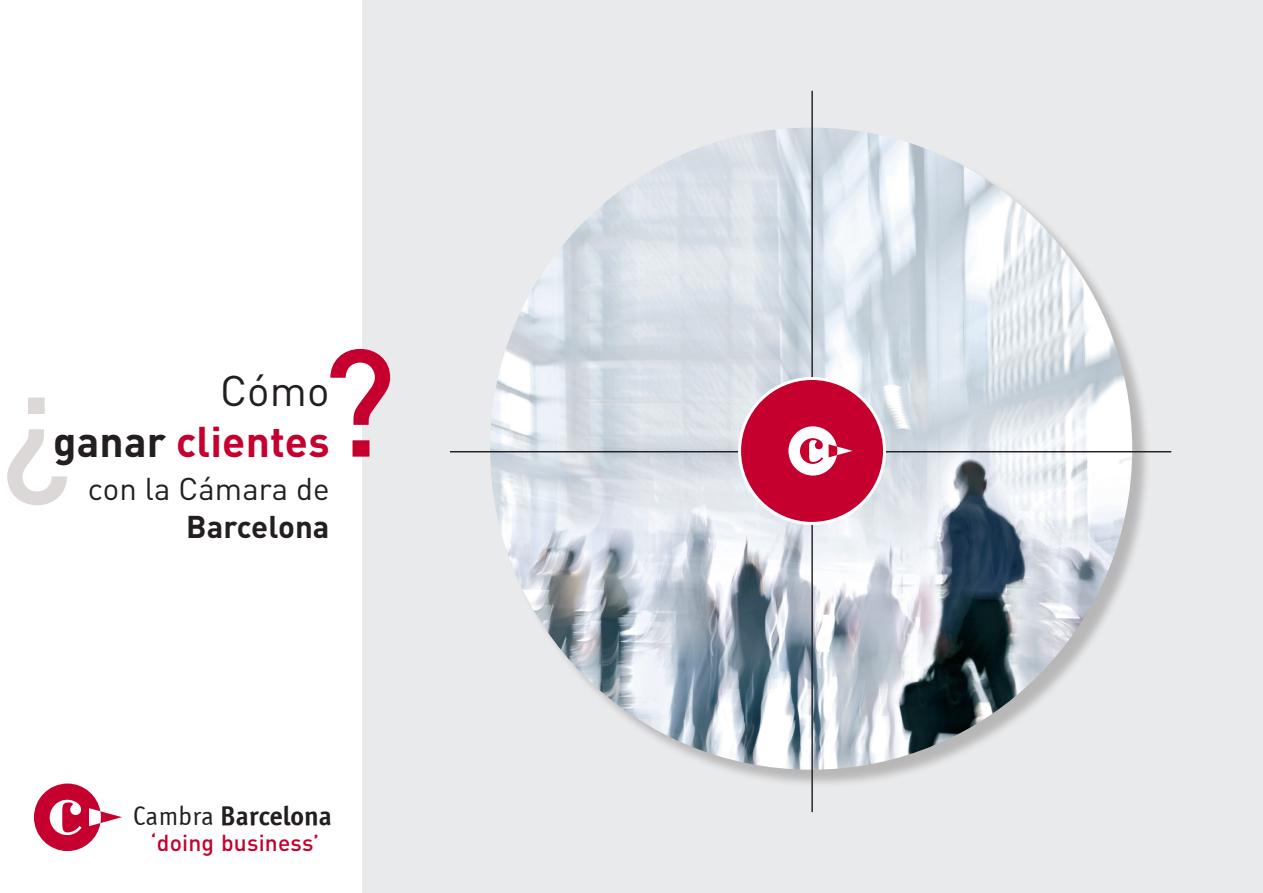
<style>
.page{position:relative;width:1263px;height:893px;background:#fff}
.page>*{position:absolute;margin:0;border:0;box-sizing:border-box;transform-origin:0 0}
.t1{font:500 150px "DIN";color:#dcd8d7}
.t2{font:500 150px "DIN";color:#c5002e}
.t3{font:700 42.3px/50.8px "DIN";letter-spacing:.005em;color:#c5002e;text-align:right}
.t4{font:31.2px/37.3px "DIN";letter-spacing:.005em;color:#231f20;text-align:right}
.t5{font:27.15px "Officina Sans ITCTT Bold";letter-spacing:.005em;color:#231f20}
.t6{font:500 22.8px "DIN";letter-spacing:.01em;color:#c5002e}
.s1{font-weight:400;color:#231f20}
.s2{color:#231f20}
.s3{font-weight:700}
.s4{font-family:"Officina Sans ITCTT Book"}
</style>
<div class="page">
<div style="left:362px;top:0;width:901px;height:893px;background:#e9eaeb"></div>
<svg style="left:34px;top:783px;width:88px;height:68px"></svg>
<svg style="left:450px;top:91px;width:721px;height:721px"></svg>
<div style="left:349px;top:359px;width:34px;height:43px;background:#fff;border-radius:50%"></div>
<p class="t2" style="left:320px;top:302px;width:78px">?</p>
<p class="t3" style="left:53px;top:364px;width:278px"><span class="s1">Cómo<br></span><span class="s2">ganar</span> clientes</p>
<p class="t4" style="left:88px;top:471px;width:243px">con la Cámara de<br><span class="s3">Barcelona</span></p>
<p class="t1" style="left:1px;top:319px;width:78px">¿</p>
<p class="t5" style="left:133px;top:799px;width:200px"><span class="s4">Cambra</span> Barcelona</p>
<p class="t6" style="left:151px;top:828px;width:170px">‘doing business’</p>
</div>
